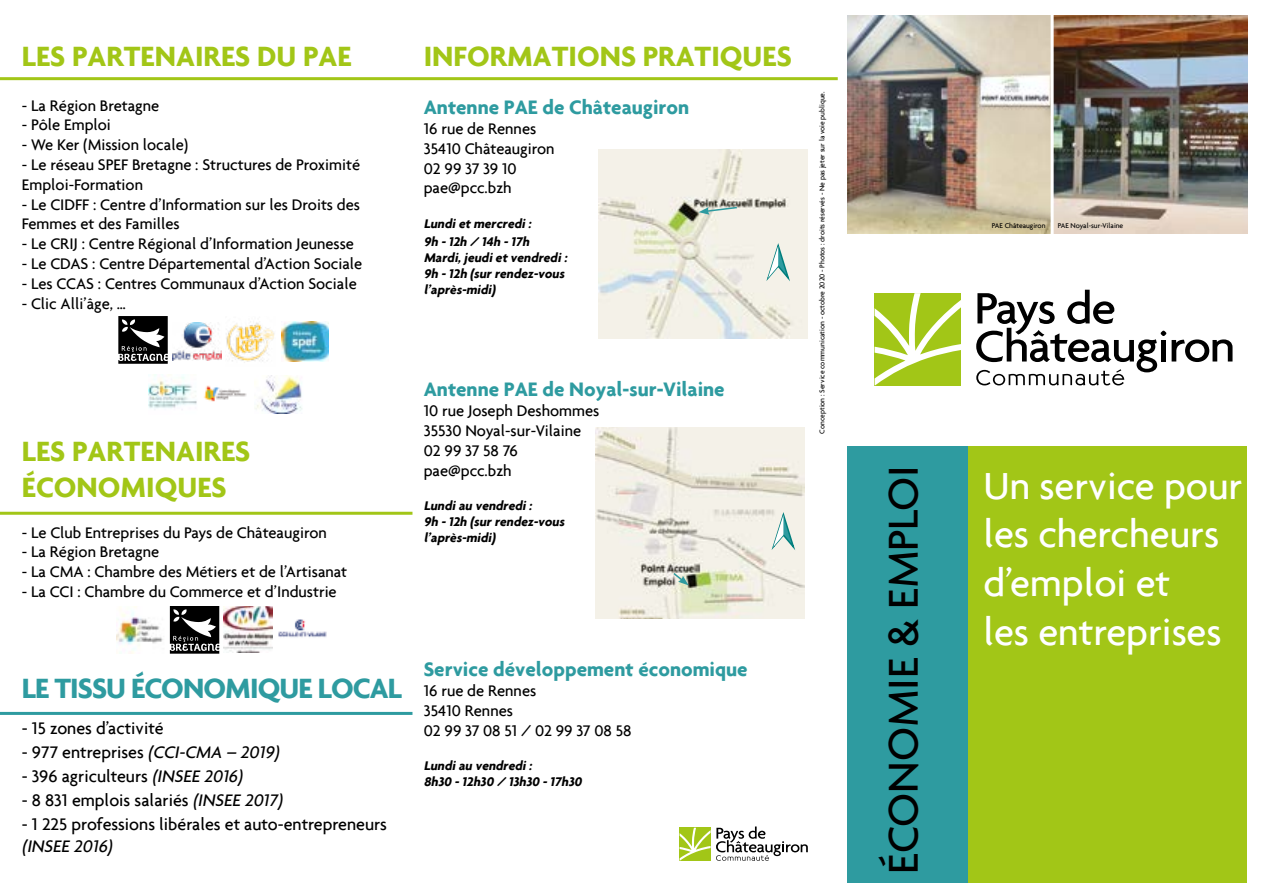
<style>
.page{position:relative;width:1263px;height:893px;background:#fff}
.page>*{position:absolute;margin:0;border:0;box-sizing:border-box;transform-origin:0 0}
.t1{font:500 45px "Agenda";color:#000}
.t2{font:500 40.5px/48.6px "Agenda";color:#fff}
.t3{font:700 30px/36px "Agenda";color:#a2c617}
.t4{font:700 30px "Agenda";letter-spacing:-.03em;color:#2e9ba0}
.t5{font:700 21px "Agenda";color:#2e9ba0}
.t6{font:500 18px "Agenda";color:#000}
.t7{font:italic 500 18px "Agenda";color:#000}
.t8{font:500 16.5px/19.8px "Agenda";color:#000}
.t9{font:italic 700 13.5px/16.2px "Agenda";color:#000}
.t10{font:500 7.5px "Agenda";color:#000}
.s1{font-style:italic}
</style>
<div class="page">
<svg style="left:680px;top:826px;width:128px;height:35px"></svg>
<div style="left:599px;top:147px;width:212px;height:192px;background:linear-gradient(to bottom,#faf8f4,#f9f8f3)"></div>
<img style="left:599px;top:149px;width:208px;height:190px">
<svg style="left:766px;top:241px;width:26px;height:44px"></svg>
<img style="left:596px;top:427px;width:209px;height:191px">
<svg style="left:771px;top:509px;width:26px;height:45px"></svg>
<svg style="left:699px;top:206px;width:39px;height:9px"></svg>
<svg style="left:672px;top:571px;width:17px;height:14px"></svg>
<svg style="left:118px;top:317px;width:50px;height:47px;background:#3e3e3e"></svg>
<img style="left:226px;top:321px;width:49px;height:41px">
<img style="left:172px;top:323px;width:49px;height:38px">
<img style="left:281px;top:322px;width:48px;height:40px">
<img style="left:148px;top:375px;width:49px;height:35px">
<img style="left:203px;top:385px;width:44px;height:17px">
<img style="left:255px;top:375px;width:47px;height:39px">
<hr style="left:0;top:77px;width:838px;height:3px;background:#a2c617">
<svg style="left:170px;top:607px;width:49px;height:47px;background:#3d3d3d"></svg>
<img style="left:116px;top:607px;width:47px;height:47px">
<img style="left:224px;top:607px;width:49px;height:46px">
<img style="left:278px;top:619px;width:49px;height:19px">
<hr style="left:0;top:512px;width:412px;height:3px;background:#a2c617">
<hr style="left:0;top:712px;width:412px;height:3px;background:#2e9ba0">
<img style="left:847px;top:16px;width:400px;height:218px">
<svg style="left:874px;top:293px;width:87px;height:92px"></svg>
<svg style="left:976px;top:290px;width:256px;height:95px"></svg>
<div style="left:963px;top:446px;width:284px;height:437px;background:#a2c617"></div>
<div style="left:847px;top:446px;width:121px;height:437px;background:#2e9ba0"></div>
<hr style="left:1051px;top:0;width:3px;height:263px;background:#fff">
<h3 class="t3" style="left:22px;top:38px;width:331px">LES PARTENAIRES DU PAE</h3>
<p class="t8" style="left:22px;top:95px;width:139px">- La Région Bretagne</p>
<p class="t8" style="left:22px;top:115px;width:91px">- Pôle Emploi</p>
<p class="t8" style="left:22px;top:135px;width:168px">- We Ker (Mission locale)</p>
<p class="t8" style="left:22px;top:154px;width:340px">- Le réseau SPEF Bretagne : Structures de Proximité<br>Emploi-Formation</p>
<p class="t8" style="left:22px;top:194px;width:340px">- Le CIDFF : Centre d’Information sur les Droits des<br>Femmes et des Familles</p>
<p class="t8" style="left:22px;top:234px;width:334px">- Le CRIJ : Centre Régional d’Information Jeunesse</p>
<p class="t8" style="left:22px;top:253px;width:342px">- Le CDAS : Centre Départemental d’Action Sociale</p>
<p class="t8" style="left:22px;top:273px;width:336px">- Les CCAS : Centres Communaux d’Action Sociale</p>
<p class="t8" style="left:22px;top:293px;width:106px">- Clic Alli’âge, …</p>
<h3 class="t3" style="left:424px;top:37px;width:370px">INFORMATIONS PRATIQUES</h3>
<p class="t5" style="left:424px;top:95px;width:267px">Antenne PAE de Châteaugiron</p>
<p class="t8" style="left:424px;top:118px;width:132px">16 rue de Rennes<br>35410 Châteaugiron<br>02 99 37 39 10 pae@pcc.bzh</p>
<p class="t9" style="left:424px;top:214px;width:112px;line-height:18px">Lundiet mercredi:<br>9h -12h / 14h -17h</p>
<p class="t9" style="left:424px;top:249px;width:148px">Mardi,jeudiet vendredi:<br>9h -12h (surrendez-vous l’après-midi)</p>
<h3 class="t3" style="left:22px;top:432px;width:230px">LES PARTENAIRES<br>ÉCONOMIQUES</h3>
<p class="t8" style="left:22px;top:522px;width:306px">- Le Club Entreprises du Pays de Châteaugiron</p>
<p class="t8" style="left:22px;top:542px;width:139px">- La Région Bretagne</p>
<p class="t8" style="left:22px;top:562px;width:327px">- La CMA : Chambre des Métiers et de l’Artisanat</p>
<p class="t8" style="left:22px;top:581px;width:316px">- La CCI : Chambre du Commerce et d’Industrie</p>
<p class="t5" style="left:424px;top:377px;width:302px">Antenne PAE de Noyal-sur-Vilaine</p>
<p class="t8" style="left:424px;top:401px;width:177px">10 rue Joseph Deshommes<br>35530 Noyal-sur-Vilaine<br>02 99 37 58 76 pae@pcc.bzh</p>
<p class="t9" style="left:424px;top:497px;width:145px">Lundiau vendredi:<br>9h -12h (surrendez-vous l’après-midi)</p>
<h3 class="t4" style="left:22px;top:670px;width:382px">LE TISSU ÉCONOMIQUE LOCAL</h3>
<p class="t6" style="left:22px;top:717px;width:143px">- 15 zones d’activité</p>
<p class="t6" style="left:22px;top:741px;width:262px">- 977 entreprises <span class="s1">(CCI-CMA – 2019)</span></p>
<p class="t6" style="left:22px;top:765px;width:226px">- 396 agriculteurs <span class="s1">(INSEE 2016)</span></p>
<p class="t6" style="left:22px;top:789px;width:266px">- 8 831 emplois salariés <span class="s1">(INSEE 2017)</span></p>
<p class="t6" style="left:22px;top:813px;width:367px">- 1 225 professions libérales et auto-entrepreneurs</p>
<p class="t7" style="left:22px;top:835px;width:95px">(INSEE 2016)</p>
<p class="t5" style="left:424px;top:657px;width:325px">Service d veloppement économique</p>
<p class="t8" style="left:424px;top:680px;width:209px">16 rue de Rennes<br>35410 Rennes<br>02 99 37 08 51 / 02 99 37 08 58</p>
<p class="t9" style="left:424px;top:757px;width:162px">Lundiau vendredi:<br>8h30 -12h30 / 13h30 -17h30</p>
<p class="t5" style="left:505px;top:656px;width:12px">é</p>
<p class="t10" style="left:817px;top:434px;width:344px;rotate:-90deg">Conception : Service communication - octobre 2020 - Photos : droits réservés - Ne pas jeter sur la voie publique.</p>
<h1 class="t1" style="left:876px;top:874px;width:410px;rotate:-90deg">ÉCONOMIE &amp; EMPLOI</h1>
<p class="t10" style="left:992px;top:221px;width:55px">PAE Châteaugiron</p>
<p class="t10" style="left:1058px;top:221px;width:67px">PAE Noyal-sur-Vilaine</p>
<h2 class="t2" style="left:983px;top:460px;width:261px">Un service pour les chercheurs d’emploi et<br>les entreprises</h2>
</div>
